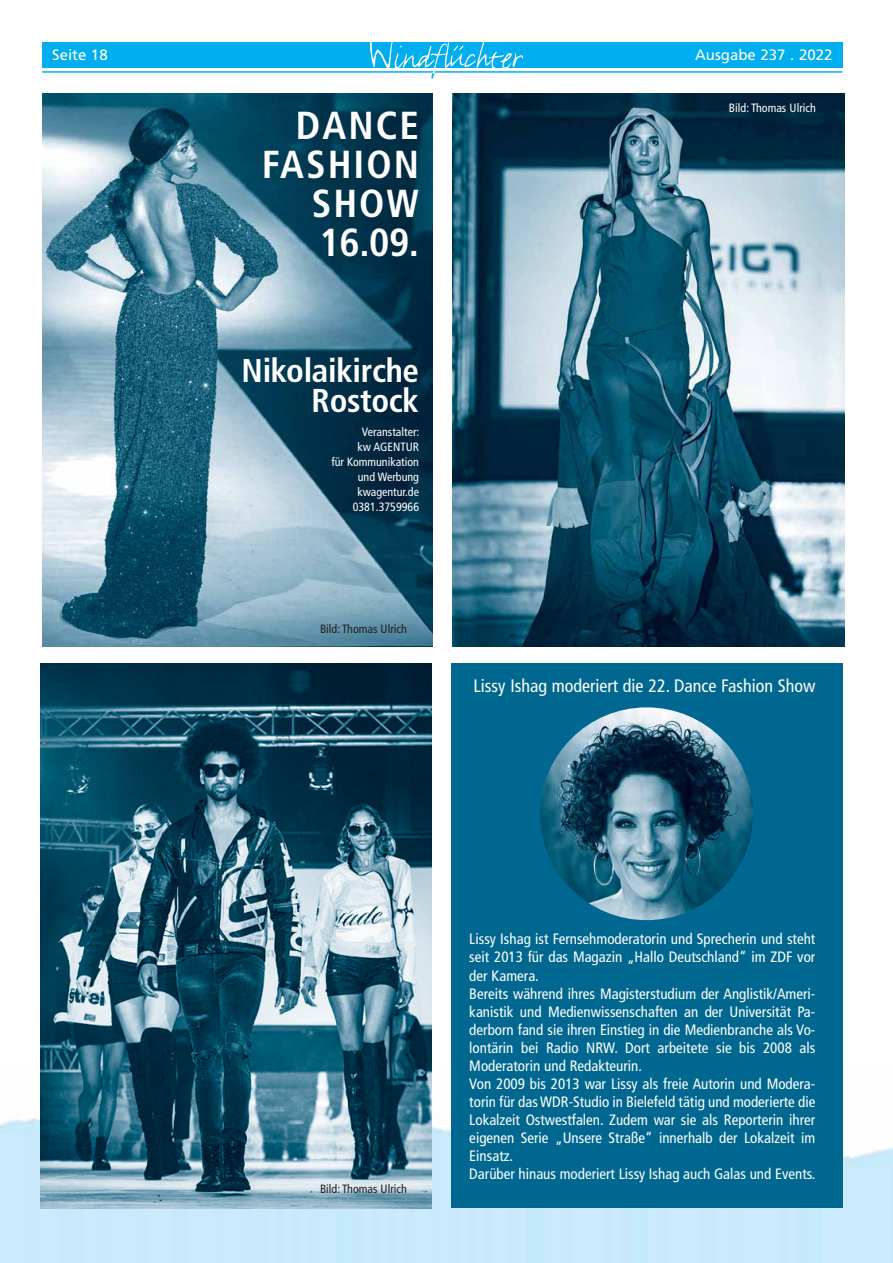
<style>
.page{position:relative;width:893px;height:1263px;background:#fff}
.page>*{position:absolute;margin:0;border:0;box-sizing:border-box;transform-origin:0 0}
.t1{font:700 condensed 39px/39px "Frutiger";letter-spacing:.05em;color:#fff;text-align:right}
.t2{font:700 condensed 33px/30px "Frutiger";letter-spacing:-.01em;color:#fff;text-align:right}
.t3{font:condensed 18px "Frutiger";color:#fff}
.t4{font:condensed 15px/18px "Frutiger";color:#fff}
.t5{font:15px "Frutiger";color:#fff}
.t6{font:condensed 12px/15px "Frutiger";color:#fff;text-align:right}
.t7{font:condensed 12px "Frutiger";color:#231f20}
</style>
<div class="page">
<img style="left:0;top:1063px;width:892px;height:199px">
<div style="left:42px;top:42px;width:799px;height:26px;background:#00aeef"></div>
<hr style="left:42px;top:71px;width:799px;height:2px;background:#00aeef">
<svg style="left:370px;top:42px;width:153px;height:36px"></svg>
<img style="left:42px;top:93px;width:390px;height:553px">
<img style="left:40px;top:663px;width:391px;height:544px">
<img style="left:452px;top:93px;width:392px;height:553px">
<div style="left:450px;top:663px;width:391px;height:544px;background:#006890"></div>
<img style="left:540px;top:707px;width:212px;height:212px;border-radius:50%">
<p class="t5" style="left:52px;top:46px;width:57px">Seite 18</p>
<p class="t5" style="left:694px;top:46px;width:139px">Ausgabe 237 . 2022</p>
<h1 class="t1" style="left:262px;top:111px;width:159px">DANCE<br>FASHION<br>SHOW<br>16.09.</h1>
<h2 class="t2" style="left:241px;top:360px;width:179px">Nikolaikirche<br>Rostock</h2>
<p class="t6" style="left:331px;top:424px;width:90px">Veranstalter:<br>kw AGENTUR<br>für Kommunikation und Werbung kwagentur.de<br>0381.3759966</p>
<p class="t7" style="left:320px;top:622px;width:88px">Bild: Thomas Ulrich</p>
<p class="t6" style="left:728px;top:101px;width:88px">Bild: Thomas Ulrich</p>
<p class="t3" style="left:473px;top:675px;width:343px">Lissy Ishag moderiert die 22. Dance Fashion Show</p>
<p class="t7" style="left:320px;top:1181px;width:88px">Bild: Thomas Ulrich</p>
<p class="t4" style="left:469px;top:930px;width:347px">Lissy Ishag ist Fernsehmoderatorin und Sprecherin und steht seit 2013 für das Magazin „Hallo Deutschland“ im ZDF vor der Kamera.<br>Bereits während ihres Magisterstudium der Anglistik/Ameri&shy;kanistik und Medienwissenschaften an der Universität Pa&shy;derborn fand sie ihren Einstieg in die Medienbranche als Vo&shy;lontärin bei Radio NRW. Dort arbeitete sie bis 2008 als Moderatorin und Redakteurin.<br>Von 2009 bis 2013 war Lissy als freie Autorin und Modera&shy;torin für das WDR-Studio in Bielefeld tätig und moderierte die Lokalzeit Ostwestfalen. Zudem war sie als Reporterin ihrer eigenen Serie „Unsere Straße“ innerhalb der Lokalzeit im Einsatz.<br>Darüber hinaus moderiert Lissy Ishag auch Galas und Events.</p>
</div>
